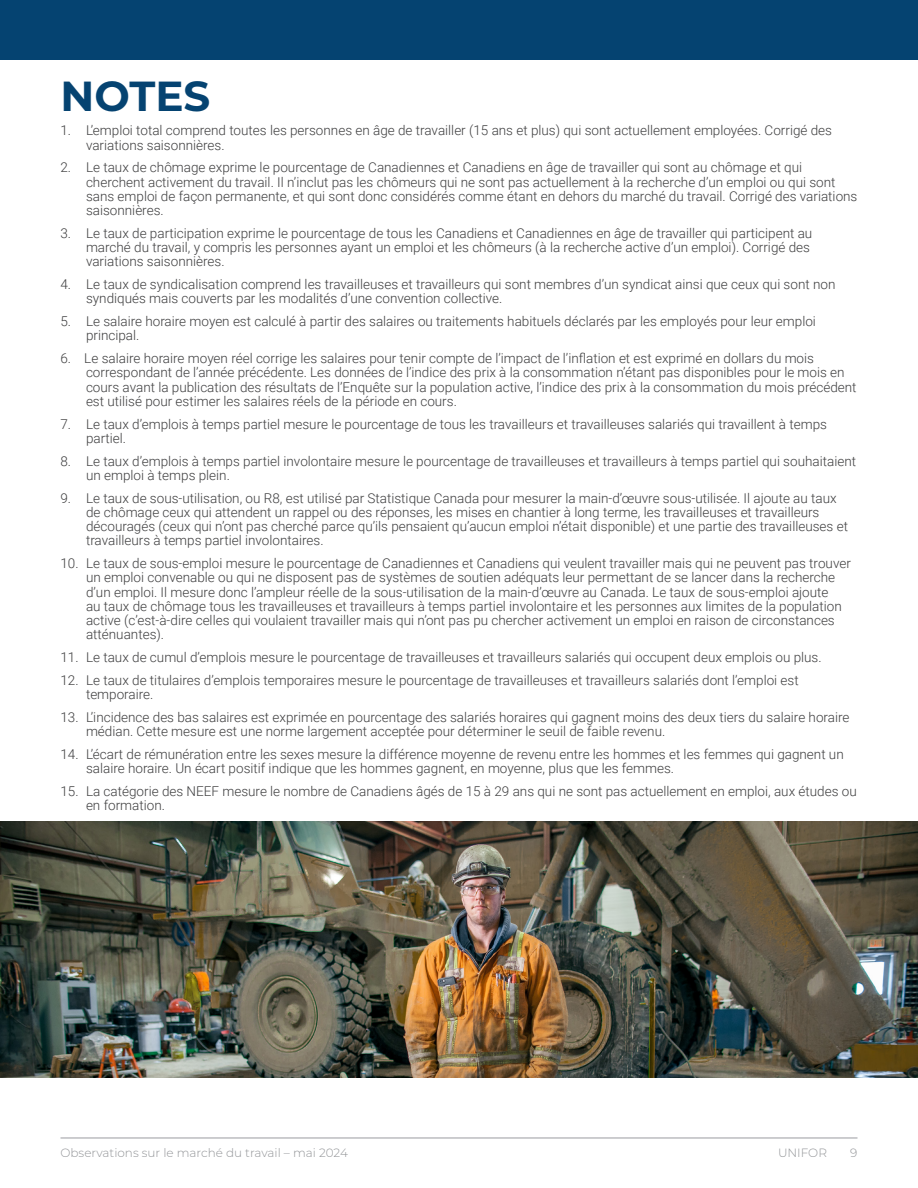
<style>
.page{position:relative;width:918px;height:1188px;background:#fff}
.page>*{position:absolute;margin:0;border:0;box-sizing:border-box;transform-origin:0 0}
.t1{font:700 42px "Montserrat";color:#054371}
.Footnotes_left{font:300 13.5px/14.2px "Roboto";color:#3e3e3f}
.t2{font:300 12px "Montserrat";color:#939598}
</style>
<div class="page">
<div style="left:0;top:0;width:918px;height:60px;background:#054371"></div>
<hr style="left:61px;top:1137px;width:796px;height:2px;background:#bcbdc0">
<img style="left:0;top:821px;width:918px;height:256px">
<h2 class="t1" style="left:61px;top:65px;width:151px">NOTES</h2>
<p class="Footnotes_left" style="left:86px;top:123px;width:748px;text-indent:-26px">1. L’emploi total comprend toutes les personnes en âge de travailler (15 ans et plus) qui sont actuellement employées. Corrigé des variations saisonnières.</p>
<p class="Footnotes_left" style="left:86px;top:160px;width:773px;text-indent:-26px">2. Le taux de chômage exprime le pourcentage de Canadiennes et Canadiens en âge de travailler qui sont au chômage et qui cherchent activement du travail. Il n’inclut pas les chômeurs qui ne sont pas actuellement à la recherche d’un emploi ou qui sont sans emploi de façon permanente, et qui sont donc considérés comme étant en dehors du marché du travail. Corrigé des variations saisonnières.</p>
<p class="Footnotes_left" style="left:86px;top:225px;width:728px;text-indent:-26px">3. Le taux de participation exprime le pourcentage de tous les Canadiens et Canadiennes en âge de travailler qui participent au marché du travail, y compris les personnes ayant un emploi et les chômeurs (à la recherche active d’un emploi). Corrigé des variations saisonnières.</p>
<p class="Footnotes_left" style="left:86px;top:277px;width:751px;text-indent:-26px">4. Le taux de syndicalisation comprend les travailleuses et travailleurs qui sont membres d’un syndicat ainsi que ceux qui sont non syndiqués mais couverts par les modalités d’une convention collective.</p>
<p class="Footnotes_left" style="left:86px;top:314px;width:732px;text-indent:-26px">5. Le salaire horaire moyen est calculé à partir des salaires ou traitements habituels déclarés par les employés pour leur emploi principal.</p>
<p class="Footnotes_left" style="left:86px;top:351px;width:772px;text-indent:-26px">6. Le salaire horaire moyen réel corrige les salaires pour tenir compte de l’impact de l’inflation et est exprimé en dollars du mois correspondant de l’année précédente. Les données de l’indice des prix à la consommation n’étant pas disponibles pour le mois en cours avant la publication des résultats de l’Enquête sur la population active, l’indice des prix à la consommation du mois précédent est utilisé pour estimer les salaires réels de la période en cours.</p>
<p class="Footnotes_left" style="left:86px;top:416px;width:742px;text-indent:-26px">7. Le taux d’emplois à temps partiel mesure le pourcentage de tous les travailleurs et travailleuses salariés qui travaillent à temps partiel.</p>
<p class="Footnotes_left" style="left:86px;top:453px;width:772px;text-indent:-26px">8. Le taux d’emplois à temps partiel involontaire mesure le pourcentage de travailleuses et travailleurs à temps partiel qui souhaitaient un emploi à temps plein.</p>
<p class="Footnotes_left" style="left:86px;top:490px;width:764px;text-indent:-26px">9. Le taux de sous-utilisation, ou R8, est utilisé par Statistique Canada pour mesurer la main-d’œuvre sous-utilisée. Il ajoute au taux de chômage ceux qui attendent un rappel ou des réponses, les mises en chantier à long terme, les travailleuses et travailleurs découragés (ceux qui n’ont pas cherché parce qu’ils pensaient qu’aucun emploi n’était disponible) et une partie des travailleuses et travailleurs à temps partiel involontaires.</p>
<p class="Footnotes_left" style="left:86px;top:556px;width:766px;text-indent:-26px">10. Le taux de sous-emploi mesure le pourcentage de Canadiennes et Canadiens qui veulent travailler mais qui ne peuvent pas trouver un emploi convenable ou qui ne disposent pas de systèmes de soutien adéquats leur permettant de se lancer dans la recherche d’un emploi. Il mesure donc l’ampleur réelle de la sous-utilisation de la main-d’œuvre au Canada. Le taux de sous-emploi ajoute<br>au taux de chômage tous les travailleuses et travailleurs à temps partiel involontaire et les personnes aux limites de la population active (c’est-à-dire celles qui voulaient travailler mais qui n’ont pas pu chercher activement un emploi en raison de circonstances atténuantes).</p>
<p class="Footnotes_left" style="left:61px;top:650px;width:763px">11. Le taux de cumul d’emplois mesure le pourcentage de travailleuses et travailleurs salariés qui occupent deux emplois ou plus.</p>
<p class="Footnotes_left" style="left:86px;top:672px;width:714px;text-indent:-26px">12. Le taux de titulaires d’emplois temporaires mesure le pourcentage de travailleuses et travailleurs salariés dont l’emploi est temporaire.</p>
<p class="Footnotes_left" style="left:86px;top:709px;width:765px;text-indent:-26px">13. L’incidence des bas salaires est exprimée en pourcentage des salariés horaires qui gagnent moins des deux tiers du salaire horaire médian. Cette mesure est une norme largement acceptée pour déterminer le seuil de faible revenu.</p>
<p class="Footnotes_left" style="left:86px;top:746px;width:759px;text-indent:-26px">14. L’écart de rémunération entre les sexes mesure la différence moyenne de revenu entre les hommes et les femmes qui gagnent un salaire horaire. Un écart positif indique que les hommes gagnent, en moyenne, plus que les femmes.</p>
<p class="Footnotes_left" style="left:86px;top:783px;width:772px;text-indent:-26px">15. La catégorie des NEEF mesure le nombre de Canadiens âgés de 15 à 29 ans qui ne sont pas actuellement en emploi, aux études ou en formation.</p>
<p class="t2" style="left:61px;top:1144px;width:289px">Observations sur le marché du travail – mai 2024</p>
<p class="t2" style="left:778px;top:1144px;width:50px">UNIFOR</p>
<p class="t2" style="left:850px;top:1144px;width:9px">9</p>
</div>
